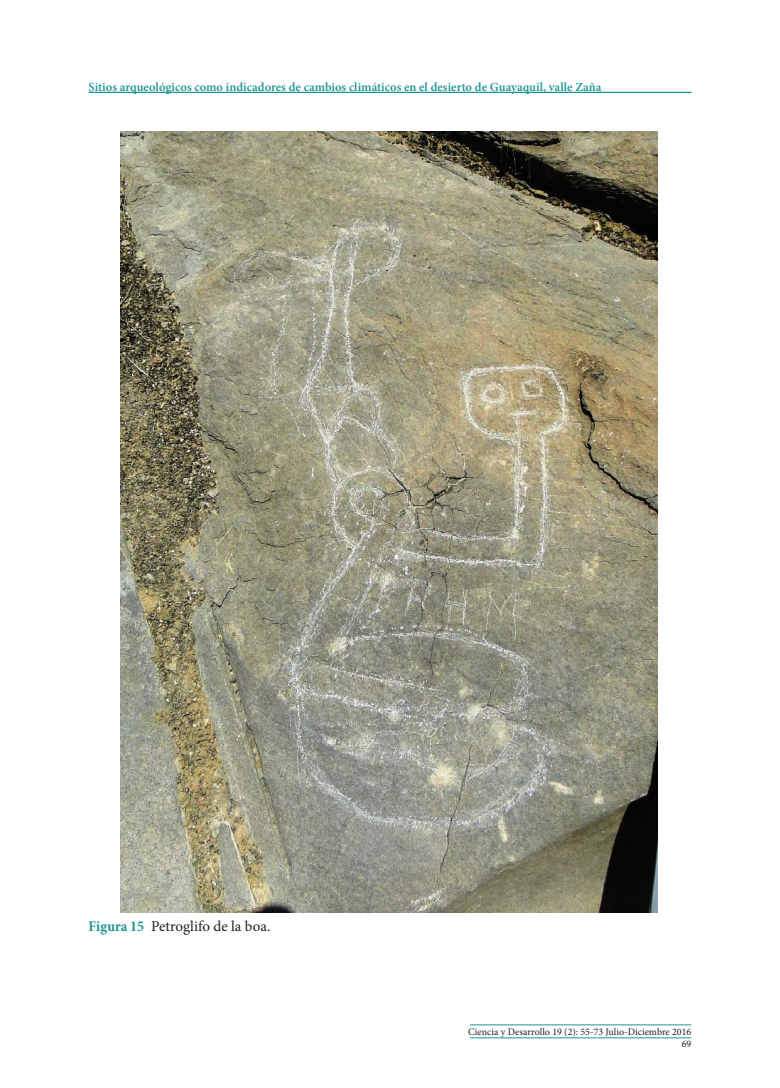
<style>
.page{position:relative;width:780px;height:1088px;background:#fff}
.page>*{position:absolute;margin:0;border:0;box-sizing:border-box;transform-origin:0 0}
.t1{font:15px "Minion Pro";color:#231f20}
.t2{font:600 12.5px "Minion Pro";color:#1c9590}
.t3{font:10px/12px "Minion Pro";color:#231f20;text-align:right}
.s1{font-weight:700;font-stretch:condensed;color:#1c9590}
</style>
<div class="page">
<img style="left:121px;top:132px;width:536px;height:780px">
<hr style="left:89px;top:92px;width:602px;height:1px;background:#1c9590">
<hr style="left:470px;top:1024px;width:221px;height:1px;background:#1c9590">
<hr style="left:470px;top:1037px;width:221px;height:1px;background:#1c9590">
<p class="t2" style="left:89px;top:79px;width:514px">Sitios arqueológicos como indicadores de cambios climáticos en el desierto de Guayaquil, valle Zaña</p>
<p class="t1" style="left:89px;top:916px;width:183px"><span class="s1">Figura 15</span> Petroglifo de la boa.</p>
<p class="t3" style="left:468px;top:1026px;width:224px">Ciencia y Desarrollo 19 (2): 55-73 Julio-Diciembre 2016<br>69</p>
</div>
